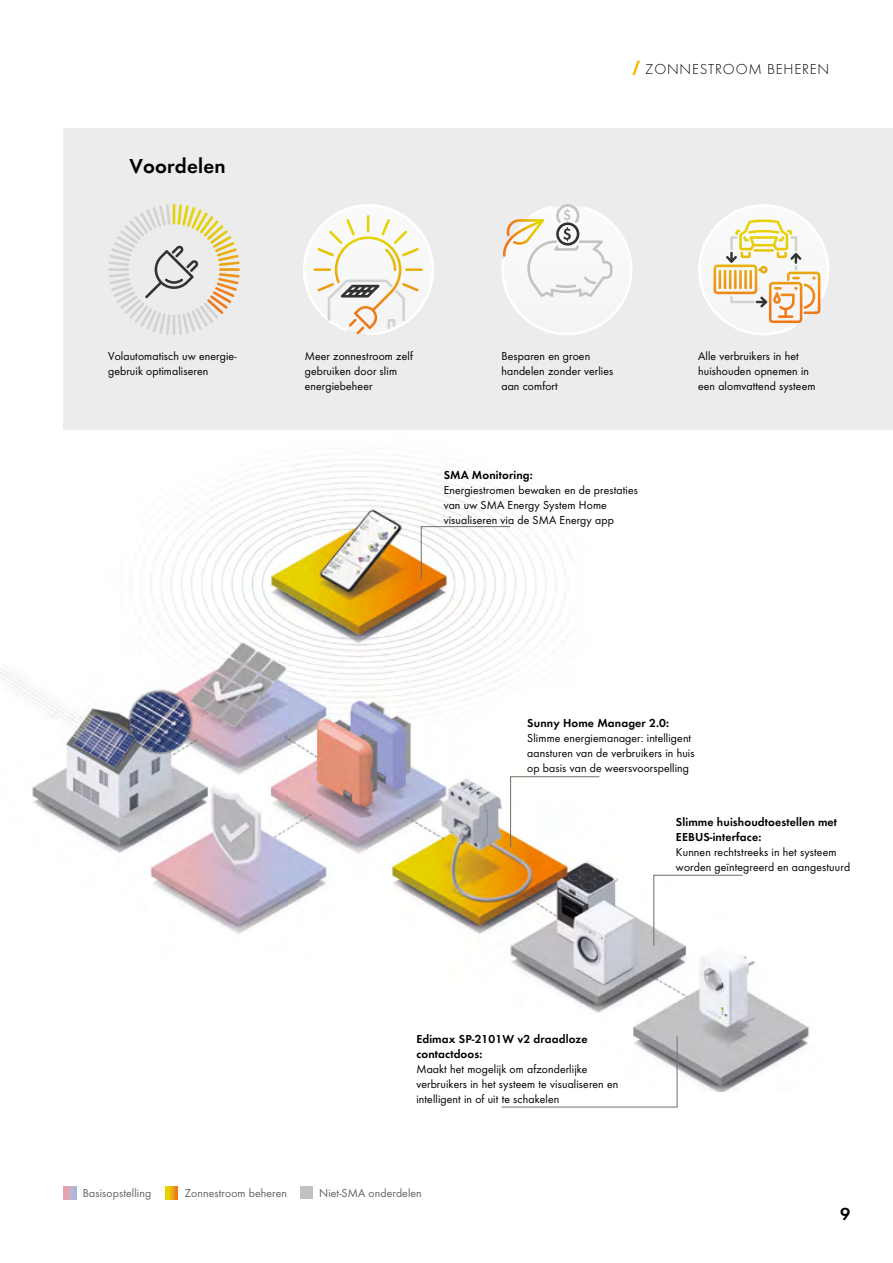
<style>
.page{position:relative;width:893px;height:1263px;background:#fff}
.page>*{position:absolute;margin:0;border:0;box-sizing:border-box;transform-origin:0 0}
.t1{font:600 21px "SMA Futura Global";letter-spacing:.01em;color:#000}
.t2{font:600 18px "SMA Futura Global";color:#000}
.t3{font:15px "SMA Futura Global Light";letter-spacing:.05em;color:#000}
.t4{font:12px/15px "SMA Futura Global";letter-spacing:.01em;color:#000}
.t5{font:600 12px/15px "SMA Futura Global";letter-spacing:.01em;color:#000}
.t6{font:12px "SMA Futura Global";letter-spacing:.01em;color:#636362}
</style>
<div class="page">
<div style="left:64px;top:128px;width:829px;height:301px;background:#ececed"></div>
<svg style="left:632px;top:61px;width:8px;height:14px"></svg>
<svg style="left:108px;top:204px;width:132px;height:131px"></svg>
<svg style="left:303px;top:204px;width:131px;height:131px"></svg>
<svg style="left:502px;top:204px;width:130px;height:131px"></svg>
<svg style="left:698px;top:204px;width:131px;height:131px"></svg>
<img style="left:0;top:448px;width:809px;height:644px">
<svg style="left:510px;top:776px;width:90px;height:72px"></svg>
<svg style="left:421px;top:526px;width:90px;height:55px"></svg>
<svg style="left:653px;top:875px;width:90px;height:71px"></svg>
<svg style="left:501px;top:1036px;width:177px;height:72px"></svg>
<svg style="left:165px;top:1186px;width:13px;height:13px"></svg>
<svg style="left:64px;top:1186px;width:13px;height:13px"></svg>
<div style="left:300px;top:1186px;width:13px;height:13px;background:#c1c0c2"></div>
<h1 class="t1" style="left:129px;top:154px;width:98px">Voordelen</h1>
<p class="t3" style="left:645px;top:60px;width:185px">ZONNESTROOM BEHEREN</p>
<p class="t4" style="left:108px;top:348px;width:130px">Volautomatisch uw energie&shy;gebruik optimaliseren</p>
<p class="t4" style="left:305px;top:348px;width:110px">Meer zonnestroom zelf gebruiken door slim energiebeheer</p>
<p class="t4" style="left:501px;top:348px;width:113px">Besparen en groen handelen zonder verlies aan comfort</p>
<p class="t4" style="left:698px;top:348px;width:119px">Alle verbruikers in het huishouden opnemen in een alomvattend systeem</p>
<p class="t5" style="left:444px;top:467px;width:91px">SMA Monitoring:</p>
<p class="t4" style="left:444px;top:482px;width:196px">Energiestromen bewaken en de prestaties van uw SMA Energy System Home visualiseren via de SMA Energy app</p>
<p class="t5" style="left:527px;top:716px;width:143px">Sunny Home Manager 2.0:</p>
<p class="t4" style="left:527px;top:731px;width:169px">Slimme energiemanager: intelligent aansturen van de verbruikers in huis op basis van de weersvoorspelling</p>
<p class="t5" style="left:676px;top:814px;width:163px">Slimme huishoudtoestellen met<br>EEBUS-interface:</p>
<p class="t4" style="left:676px;top:844px;width:176px">Kunnen rechtstreeks in het systeem worden geïntegreerd en aangestuurd</p>
<p class="t5" style="left:416px;top:1031px;width:173px">Edimax SP-2101W v2 draadloze contactdoos:</p>
<p class="t4" style="left:416px;top:1061px;width:203px">Maakt het mogelijk om afzonderlijke verbruikers in het systeem te visualiseren en intelligent in of uit te schakelen</p>
<p class="t6" style="left:83px;top:1186px;width:70px">Basisopstelling</p>
<p class="t6" style="left:185px;top:1186px;width:104px">Zonnestroom beheren</p>
<p class="t6" style="left:319px;top:1186px;width:104px">Niet-SMA onderdelen</p>
<h2 class="t2" style="left:840px;top:1204px;width:12px">9</h2>
</div>
